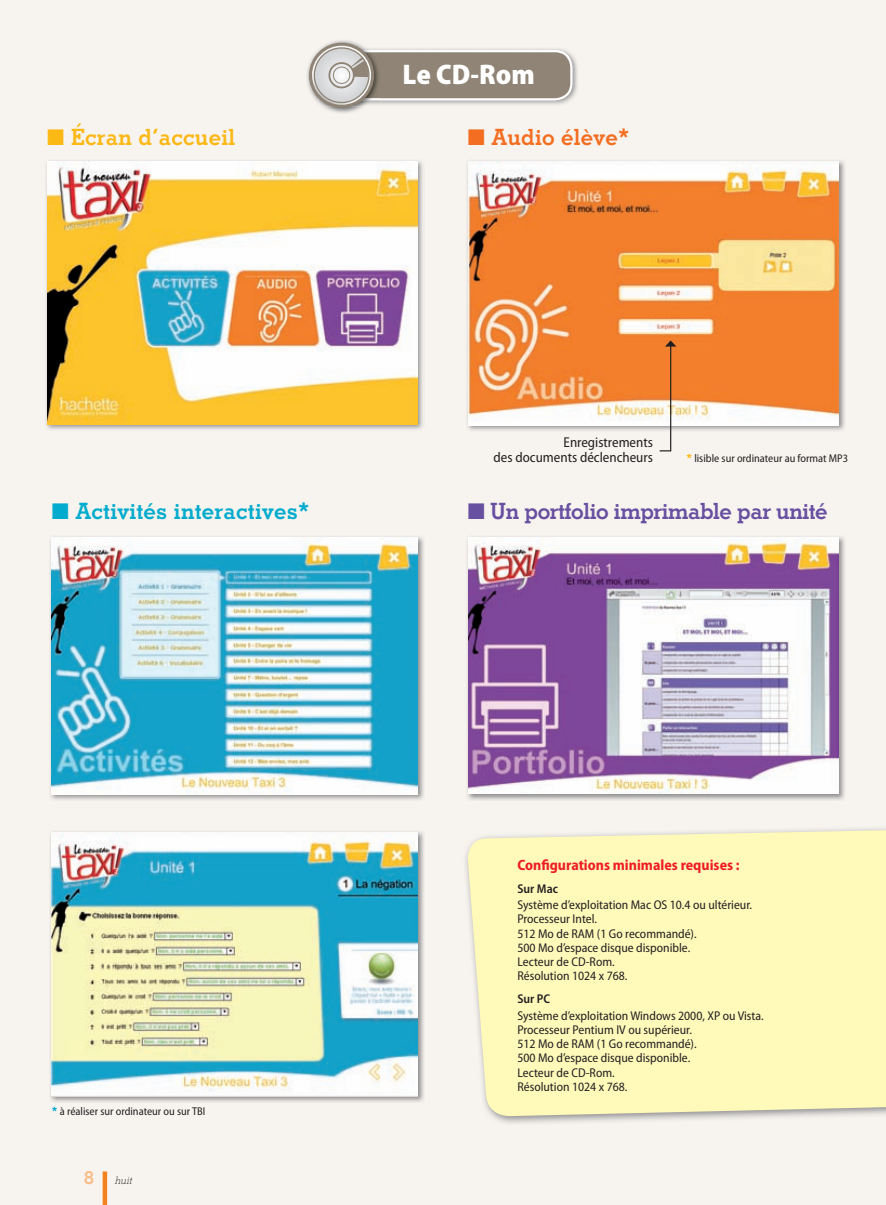
<style>
.page{position:relative;width:886px;height:1205px;background:#fff}
.page>*{position:absolute;margin:0;border:0;box-sizing:border-box;transform-origin:0 0}
.t1{font:900 semi-condensed 28.5px "Myriad Pro";color:#fff}
.t2{font:700 22.5px "Stymie BT";letter-spacing:-.02em;color:#6850a1}
.t3{font:700 22.5px "Stymie BT";letter-spacing:.01em;color:#00abcd}
.t4{font:700 22.5px "Stymie BT";letter-spacing:.01em;color:#fcb814}
.t5{font:700 22.5px "Stymie BT";letter-spacing:.01em;color:#f36e21}
.t6{font:700 semi-condensed 15px "Myriad Pro";color:#ee1d23}
.t7{font:semi-condensed 14.25px/15px "Myriad Pro";color:#231f20;text-align:right}
.t8{font:semi-condensed 12.75px/14.2px "Myriad Pro";color:#231f20}
.t9{font:600 semi-condensed 12.75px "Myriad Pro";color:#231f20}
.t10{font:semi-condensed 11.25px "Myriad Pro";color:#231f20}
.t11{font:italic 300 10.5px "Stymie BT";color:#231f20}
.s1{font-family:"Stymie BT";font-weight:700;font-stretch:normal;color:#fcb814}
.s2{font-family:"Stymie BT";font-weight:700;font-stretch:normal;color:#00abcd}
.s3{font-weight:700;font-style:normal;font-size:18px;color:#fbbb85}
</style>
<div class="page">
<div style="left:0;top:0;width:885px;height:1204px;background:#f7f3ef"></div>
<img style="left:50px;top:536px;width:374px;height:264px">
<img style="left:52px;top:537px;width:366px;height:257px">
<img style="left:46px;top:160px;width:377px;height:270px">
<img style="left:47px;top:162px;width:370px;height:262px">
<img style="left:467px;top:536px;width:378px;height:264px">
<img style="left:468px;top:537px;width:370px;height:256px">
<img style="left:50px;top:831px;width:374px;height:271px">
<img style="left:52px;top:832px;width:366px;height:264px">
<img style="left:467px;top:160px;width:378px;height:271px">
<img style="left:468px;top:162px;width:370px;height:262px">
<div style="left:466px;top:829px;width:419px;height:287px;background:#fff9ba"></div>
<hr style="left:103px;top:1171px;width:4px;height:33px;background:#f58220">
<img style="left:572px;top:55px;width:6px;height:43px">
<svg style="left:307px;top:40px;width:265px;height:73px"></svg>
<svg style="left:658px;top:340px;width:18px;height:112px"></svg>
<h1 class="t1" style="left:402px;top:63px;width:134px">Le CD-Rom</h1>
<h2 class="t4" style="left:47px;top:129px;width:189px">■ Écran d’accueil</h2>
<h2 class="t5" style="left:468px;top:129px;width:163px">■ Audio élève*</h2>
<p class="t7" style="left:493px;top:435px;width:161px">Enregistrements<br>des documents déclencheurs</p>
<p class="t10" style="left:686px;top:453px;width:163px"><span class="s1">*</span> lisible sur ordinateur au format MP3</p>
<h2 class="t3" style="left:52px;top:503px;width:259px">■ Activités interactives*</h2>
<p class="t10" style="left:52px;top:1106px;width:155px"><span class="s2">*</span> à réaliser sur ordinateur ou sur TBI</p>
<p class="t11" style="left:84px;top:1176px;width:50px"><span class="s3">8</span> huit</p>
<h2 class="t2" style="left:468px;top:503px;width:361px">■ Un portfolio imprimable par unité</h2>
<p class="t6" style="left:517px;top:859px;width:224px">Configurations minimales requises :</p>
<p class="t9" style="left:517px;top:883px;width:42px">Sur Mac</p>
<p class="t8" style="left:517px;top:898px;width:236px">Système d’exploitation Mac OS 10.4 ou ultérieur.<br>Processeur Intel.<br>512 Mo de RAM (1 Go recommandé).<br>500 Mo d’espace disque disponible.<br>Lecteur de CD-Rom.<br>Résolution 1024 x 768.</p>
<p class="t9" style="left:517px;top:994px;width:34px">Sur PC</p>
<p class="t8" style="left:517px;top:1009px;width:248px">Système d’exploitation Windows 2000, XP ou Vista.<br>Processeur Pentium IV ou supérieur.<br>512 Mo de RAM (1 Go recommandé).<br>500 Mo d’espace disque disponible.<br>Lecteur de CD-Rom.<br>Résolution 1024 x 768.</p>
</div>
